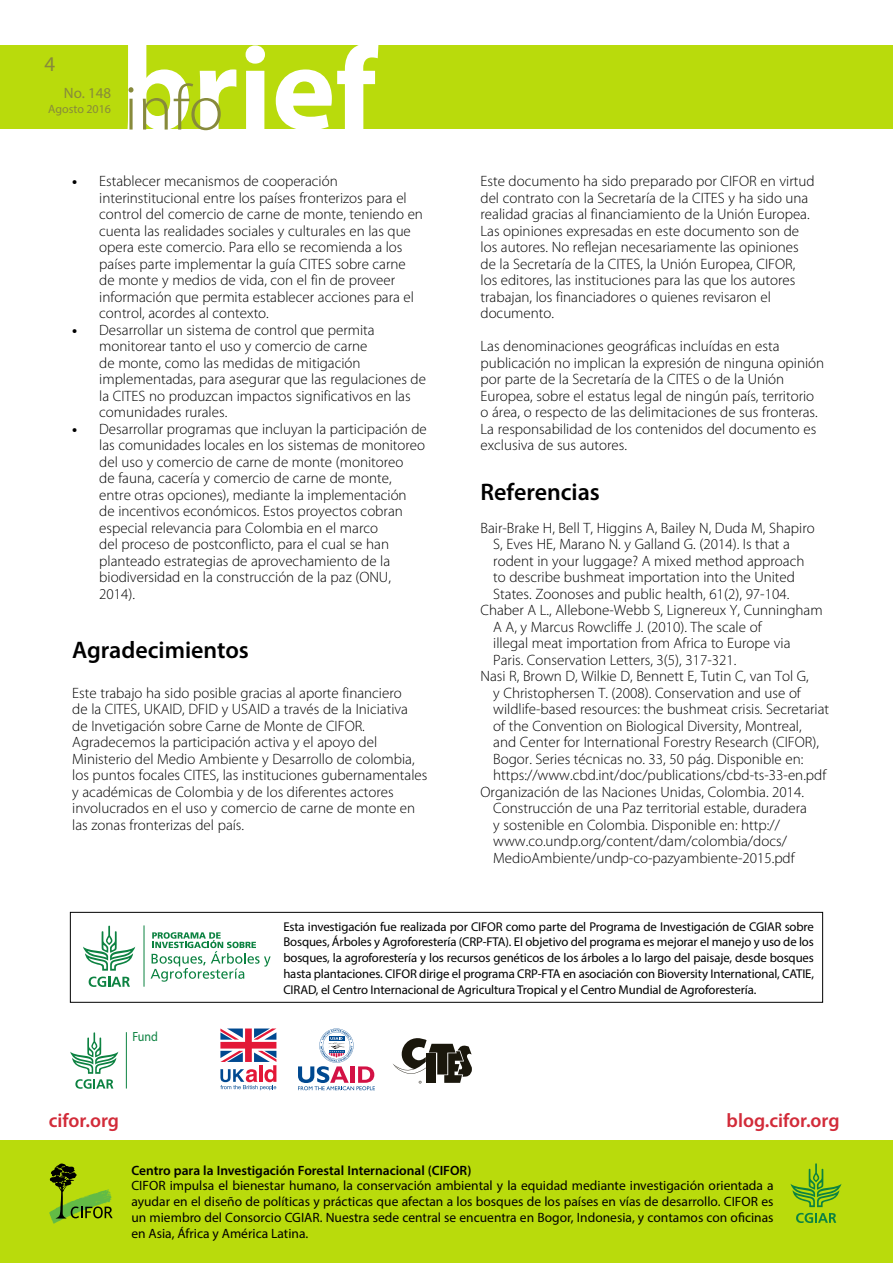
<style>
.page{position:relative;width:893px;height:1263px;background:#fff}
.page>*{position:absolute;margin:0;border:0;box-sizing:border-box;transform-origin:0 0}
.t1{font:600 24px "Myriad Pro";color:#000}
.t2{font:21px "Myriad Pro";color:#878a3b}
.t3{font:600 19.5px "Myriad Pro";color:#d22b39}
.t4{font:300 15px/16.5px "Myriad Pro";color:#000}
.t5{font:15px "Myriad Pro";color:#878a3b}
.t6{font:300 15px "Myriad Pro";color:#878a3b}
.t7{font:13.5px/15.8px "Myriad Pro";color:#000;text-align:justify}
.t8{font:600 13.5px "Myriad Pro";color:#000}
.t9{font:13.35px "Myriad Pro";color:#0c8241;scale:.9 1}
.t10{font:12.75px/15.8px "Myriad Pro";letter-spacing:-.01em;color:#000;text-align:justify}
.t11{font:12px "Myriad Pro";color:#878a3b}
.s1{font-weight:700}
</style>
<div class="page">
<div style="left:0;top:45px;width:893px;height:84px;background:#b9db0c"></div>
<svg style="left:128px;top:45px;width:250px;height:85px"></svg>
<div style="left:0;top:1141px;width:893px;height:122px;background:#b9db0c"></div>
<svg style="left:49px;top:1163px;width:64px;height:61px"></svg>
<svg style="left:790px;top:1163px;width:51px;height:44px"></svg>
<svg style="left:796px;top:1213px;width:40px;height:10px"></svg>
<div style="left:70px;top:912px;width:753px;height:90px;border:1px solid #000"></div>
<svg style="left:83px;top:925px;width:52px;height:62px"></svg>
<hr style="left:144px;top:925px;width:1px;height:62px;background:#0c8241">
<svg style="left:151px;top:932px;width:120px;height:50px"></svg>
<svg style="left:70px;top:1032px;width:48px;height:57px"></svg>
<hr style="left:126px;top:1032px;width:1px;height:56px;background:#0c8241">
<svg style="left:298px;top:1028px;width:77px;height:62px"></svg>
<svg style="left:220px;top:1028px;width:56px;height:62px"></svg>
<svg style="left:393px;top:1038px;width:79px;height:45px"></svg>
<h2 class="t2" style="left:45px;top:51px;width:12px">4</h2>
<p class="t6" style="left:73px;top:84px;width:39px">No. 20</p>
<p class="t11" style="left:48px;top:102px;width:64px">Agosto 2016</p>
<p class="t5" style="left:64px;top:84px;width:49px">No. 148</p>
<p class="t4" style="left:99px;top:173px;width:325px;text-indent:-27px"><span class="s1">•</span> Establecer mecanismos de cooperación interinstitucional entre los países fronterizos para el control del comercio de carne de monte, teniendo en cuenta las realidades sociales y culturales en las que opera este comercio. Para ello se recomienda a los países parte implementar la guía CITES sobre carne de monte y medios de vida, con el fin de proveer información que permita establecer acciones para el control, acordes al contexto.</p>
<p class="t4" style="left:99px;top:321px;width:328px;text-indent:-27px"><span class="s1">•</span> Desarrollar un sistema de control que permita monitorear tanto el uso y comercio de carne<br>de monte, como las medidas de mitigación implementadas, para asegurar que las regulaciones de la CITES no produzcan impactos significativos en las comunidades rurales.</p>
<p class="t4" style="left:99px;top:420px;width:329px;text-indent:-27px"><span class="s1">•</span> Desarrollar programas que incluyan la participación de las comunidades locales en los sistemas de monitoreo del uso y comercio de carne de monte (monitoreo<br>de fauna, cacería y comercio de carne de monte, entre otras opciones), mediante la implementación<br>de incentivos económicos. Estos proyectos cobran especial relevancia para Colombia en el marco<br>del proceso de postconflicto, para el cual se han planteado estrategias de aprovechamiento de la biodiversidad en la construcción de la paz (ONU, 2014).</p>
<h1 class="t1" style="left:72px;top:634px;width:178px">Agradecimientos</h1>
<p class="t4" style="left:72px;top:684px;width:357px">Este trabajo ha sido posible gracias al aporte financiero<br>de la CITES, UKAID, DFID y USAID a través de la Iniciativa<br>de Invetigación sobre Carne de Monte de CIFOR.<br>Agradecemos la participación activa y el apoyo del Ministerio del Medio Ambiente y Desarrollo de colombia, los puntos focales CITES, las instituciones gubernamentales y académicas de Colombia y de los diferentes actores involucrados en el uso y comercio de carne de monte en las zonas fronterizas del país.</p>
<p class="t4" style="left:480px;top:173px;width:335px">Este documento ha sido preparado por CIFOR en virtud del contrato con la Secretaría de la CITES y ha sido una realidad gracias al financiamiento de la Unión Europea.<br>Las opiniones expresadas en este documento son de los autores. No reflejan necesariamente las opiniones de la Secretaría de la CITES, la Unión Europea, CIFOR, los editores, las instituciones para las que los autores trabajan, los financiadores o quienes revisaron el documento.</p>
<p class="t4" style="left:480px;top:338px;width:345px">Las denominaciones geográficas incluídas en esta publicación no implican la expresión de ninguna opinión por parte de la Secretaría de la CITES o de la Unión Europea, sobre el estatus legal de ningún país, territorio o área, o respecto de las delimitaciones de sus fronteras.<br>La responsabilidad de los contenidos del documento es exclusiva de sus autores.</p>
<h1 class="t1" style="left:480px;top:477px;width:121px">Referencias</h1>
<p class="t4" style="left:480px;top:519px;width:336px">Bair‐Brake H, Bell T, Higgins A, Bailey N, Duda M, Shapiro</p>
<p class="t4" style="left:493px;top:536px;width:298px">S, Eves HE, Marano N. y Galland G. (2014). Is that a</p>
<p class="t4" style="left:493px;top:552px;width:313px">rodent in your luggage? A mixed method approach</p>
<p class="t4" style="left:493px;top:569px;width:303px">to describe bushmeat importation into the United</p>
<p class="t4" style="left:493px;top:585px;width:298px">States. Zoonoses and public health, 61(2), 97-104.</p>
<p class="t4" style="left:480px;top:602px;width:344px">Chaber A L., Allebone‐Webb S, Lignereux Y, Cunningham</p>
<p class="t4" style="left:493px;top:618px;width:270px">A A, y Marcus Rowcliffe J. (2010). The scale of</p>
<p class="t4" style="left:493px;top:635px;width:299px">illegal meat importation from Africa to Europe via</p>
<p class="t4" style="left:493px;top:651px;width:245px">Paris. Conservation Letters, 3(5), 317-321.</p>
<p class="t4" style="left:480px;top:668px;width:330px">Nasi R, Brown D, Wilkie D, Bennett E, Tutin C, van Tol G,</p>
<p class="t4" style="left:493px;top:684px;width:309px">y Christophersen T. (2008). Conservation and use of</p>
<p class="t4" style="left:493px;top:701px;width:337px">wildlife-based resources: the bushmeat crisis. Secretariat</p>
<p class="t4" style="left:493px;top:717px;width:310px">of the Convention on Biological Diversity, Montreal,</p>
<p class="t4" style="left:493px;top:734px;width:327px">and Center for International Forestry Research (CIFOR),</p>
<p class="t4" style="left:493px;top:750px;width:312px">Bogor. Series técnicas no. 33, 50 pág. Disponible en:</p>
<p class="t4" style="left:493px;top:767px;width:335px">https://www.cbd.int/doc/publications/cbd-ts-33-en.pdf</p>
<p class="t4" style="left:480px;top:783px;width:325px">Organización de las Naciones Unidas, Colombia. 2014.</p>
<p class="t4" style="left:493px;top:800px;width:315px">Construcción de una Paz territorial estable, duradera</p>
<p class="t4" style="left:493px;top:816px;width:288px">y sostenible en Colombia. Disponible en: http://</p>
<p class="t4" style="left:493px;top:833px;width:295px">www.co.undp.org/content/dam/colombia/docs/</p>
<p class="t4" style="left:493px;top:849px;width:303px">MedioAmbiente/undp-co-pazyambiente-2015.pdf</p>
<p class="t9" style="left:133px;top:1028px;width:30px">Fund</p>
<p class="t10" style="left:283px;top:918px;width:532px">Esta investigación fue realizada por CIFOR como parte del Programa de Investigación de CGIAR sobre Bosques, Árboles y Agroforestería (CRP-FTA). El objetivo del programa es mejorar el manejo y uso de los bosques, la agroforestería y los recursos genéticos de los árboles a lo largo del paisaje, desde bosques hasta plantaciones. CIFOR dirige el programa CRP-FTA en asociación con Bioversity International, CATIE, CIRAD, el Centro Internacional de Agricultura Tropical y el Centro Mundial de Agroforestería.</p>
<h3 class="t3" style="left:49px;top:1108px;width:72px">cifor.org</h3>
<h3 class="t3" style="left:727px;top:1108px;width:114px">blog.cifor.org</h3>
<p class="t8" style="left:131px;top:1161px;width:341px">Centro para la Investigación Forestal Internacional (CIFOR)</p>
<p class="t7" style="left:131px;top:1178px;width:644px">CIFOR impulsa el bienestar humano, la conservación ambiental y la equidad mediante investigación orientada a ayudar en el diseño de políticas y prácticas que afectan a los bosques de los países en vías de desarrollo. CIFOR es un miembro del Consorcio CGIAR. Nuestra sede central se encuentra en Bogor, Indonesia, y contamos con oficinas en Asia, África y América Latina.</p>
</div>
